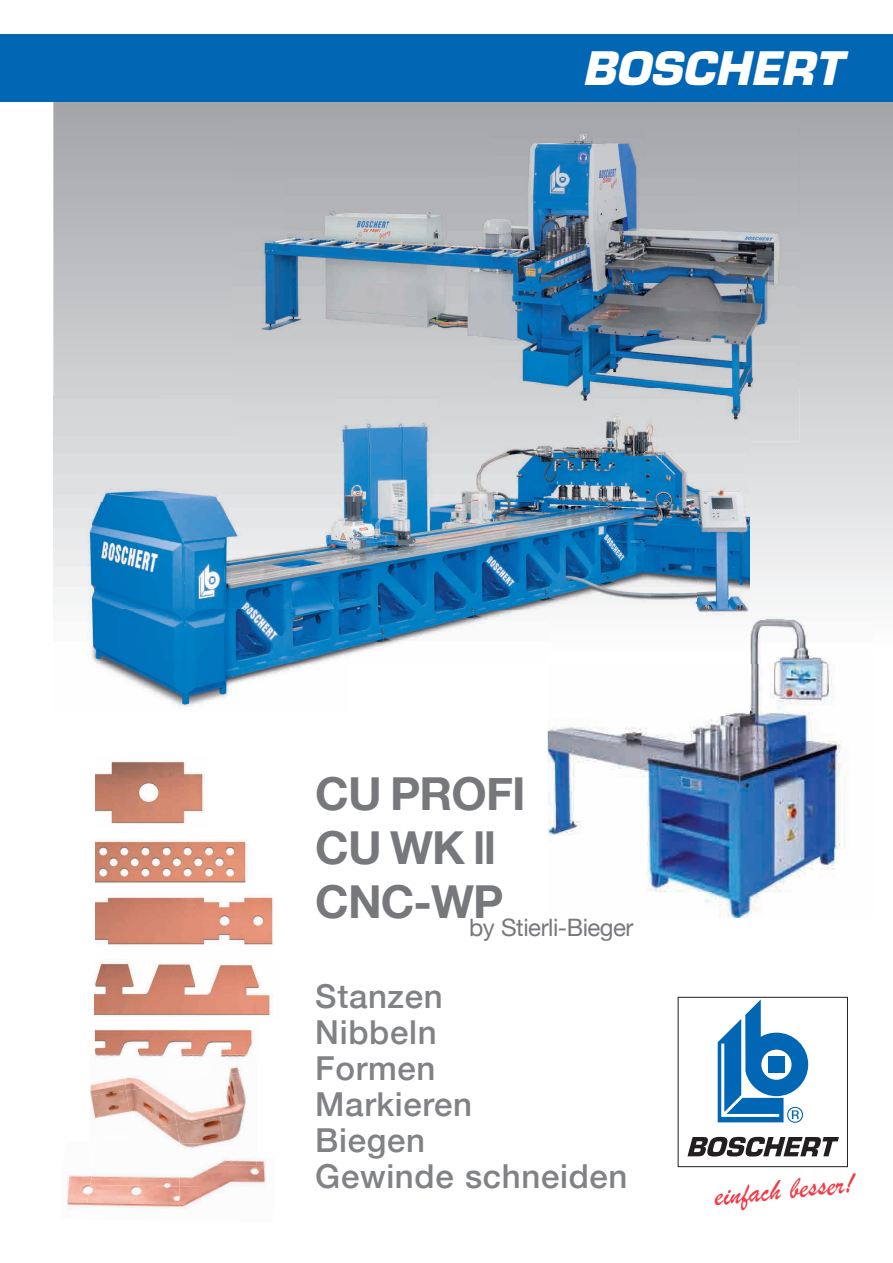
<style>
.page{position:relative;width:893px;height:1263px;background:#fff}
.page>*{position:absolute;margin:0;border:0;box-sizing:border-box;transform-origin:0 0}
.t1{font:700 45.45px/54px "Helvetica Neue";letter-spacing:-.02em;color:#76787b}
.t2{font:italic 700 45px "Eurostile LT Std";color:#fff}
.t3{font:500 33px/36px "Helvetica Neue";letter-spacing:.02em;color:#808285}
.t4{font:30px "Brush Script";color:#ee3d49}
.t5{font:24px "Helvetica Neue";letter-spacing:-.02em;color:#76787b}
</style>
<div class="page">
<svg style="left:53px;top:101px;width:840px;height:499px;background:#c0c1c5"></svg>
<div style="left:0;top:34px;width:893px;height:67px;background:#0166b3"></div>
<img style="left:97px;top:663px;width:219px;height:47px">
<img style="left:53px;top:396px;width:215px;height:107px">
<img style="left:268px;top:441px;width:428px;height:62px">
<img style="left:696px;top:441px;width:54px;height:174px">
<img style="left:53px;top:503px;width:644px;height:107px">
<img style="left:87px;top:610px;width:436px;height:53px">
<img style="left:233px;top:127px;width:566px;height:262px">
<img style="left:233px;top:389px;width:515px;height:7px">
<div style="left:748px;top:389px;width:51px;height:52px;background:#d4d5d7"></div>
<img style="left:233px;top:396px;width:517px;height:45px">
<img style="left:548px;top:616px;width:299px;height:302px">
<img style="left:95px;top:841px;width:153px;height:42px">
<img style="left:95px;top:897px;width:178px;height:48px">
<img style="left:95px;top:959px;width:179px;height:58px">
<img style="left:95px;top:1029px;width:158px;height:26px">
<img style="left:95px;top:761px;width:110px;height:64px">
<svg style="left:718px;top:999px;width:90px;height:124px"></svg>
<svg style="left:687px;top:1137px;width:152px;height:19px"></svg>
<div style="left:678px;top:997px;width:170px;height:170px;border:1px solid #231f20"></div>
<img style="left:90px;top:1078px;width:32px;height:12px">
<img style="left:122px;top:1075px;width:26px;height:15px">
<img style="left:229px;top:1066px;width:10px;height:4px">
<img style="left:90px;top:1090px;width:36px;height:29px">
<img style="left:126px;top:1084px;width:44px;height:40px">
<img style="left:170px;top:1099px;width:44px;height:25px">
<img style="left:214px;top:1070px;width:33px;height:47px">
<img style="left:149px;top:1124px;width:28px;height:18px">
<img style="left:177px;top:1117px;width:43px;height:26px">
<img style="left:220px;top:1112px;width:27px;height:31px">
<img style="left:95px;top:1055px;width:107px;height:4px">
<img style="left:202px;top:1055px;width:46px;height:5px">
<img style="left:66px;top:1175px;width:24px;height:35px">
<img style="left:90px;top:1175px;width:89px;height:10px">
<img style="left:179px;top:1160px;width:87px;height:25px">
<img style="left:84px;top:1185px;width:164px;height:25px">
<img style="left:178px;top:1143px;width:39px;height:23px">
<img style="left:214px;top:1146px;width:43px;height:20px">
<h2 class="t2" style="left:582px;top:40px;width:261px">BOSCHERT</h2>
<h1 class="t1" style="left:315px;top:768px;width:212px">CU PROFI<br>CU WK ll</h1>
<p class="t5" style="left:315px;top:910px;width:320px"><sup>CNC-WP</sup>by Stierli-Bieger</p>
<p class="t3" style="left:315px;top:976px;width:314px">Stanzen<br>Nibbeln<br>Formen<br>Markieren<br>Biegen<br>Gewinde schneiden</p>
<p class="t4" style="left:712px;top:1178px;width:142px;rotate:-6deg">einfach besser!</p>
</div>
